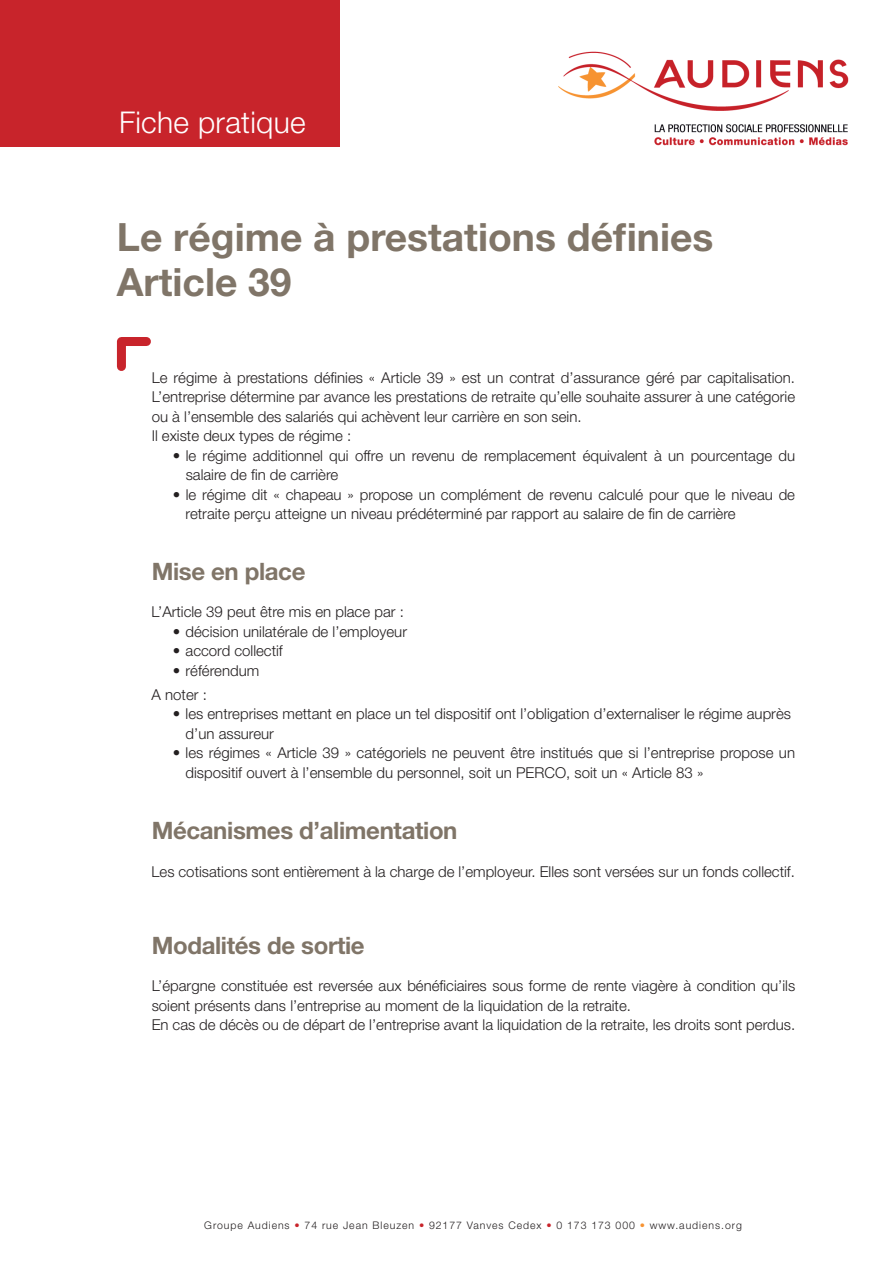
<style>
.page{position:relative;width:893px;height:1263px;background:#fff}
.page>*{position:absolute;margin:0;border:0;box-sizing:border-box;transform-origin:0 0}
.t1{font:700 39px/45px "Helvetica Neue";color:#807568}
.t2{font:300 30px "Helvetica Neue";letter-spacing:.01em;color:#fff}
.t3{font:700 24px "Helvetica Neue";letter-spacing:-.015em;color:#807568}
.t4{font:300 15px/19.5px "Helvetica Neue";color:#231f20}
.t5{font:300 10.5px "Helvetica Neue";letter-spacing:.09em;color:#231f20}
.s1{color:#c8242b}
.s2{color:#f79332}
</style>
<div class="page">
<div style="left:0;top:0;width:339px;height:147px;background:#c8242b"></div>
<svg style="left:116px;top:337px;width:35px;height:34px"></svg>
<img style="left:558px;top:51px;width:291px;height:95px">
<h2 class="t2" style="left:119px;top:104px;width:188px">Fiche pratique</h2>
<h1 class="t1" style="left:117px;top:214px;width:598px">Le régime à prestations définies<br>Article 39</h1>
<p class="t4" style="left:152px;top:367px;width:645px">Le régime à prestations définies « Article 39 » est un contrat d’assurance géré par capitalisation.<br>L’entreprise détermine par avance les prestations de retraite qu’elle souhaite assurer à une catégorie ou à l’ensemble des salariés qui achèvent leur carrière en son sein.<br>Il existe deux types de régime :</p>
<p class="t4" style="left:186px;top:445px;width:611px;text-indent:-13px">• le régime additionnel qui offre un revenu de remplacement équivalent à un pourcentage du salaire de fin de carrière</p>
<p class="t4" style="left:186px;top:484px;width:611px;text-indent:-13px">• le régime dit « chapeau » propose un complément de revenu calculé pour que le niveau de retraite perçu atteigne un niveau prédéterminé par rapport au salaire de fin de carrière</p>
<h3 class="t3" style="left:152px;top:556px;width:155px">Mise en place</h3>
<p class="t4" style="left:152px;top:602px;width:254px">L’Article 39 peut être mis en place par :</p>
<p class="t4" style="left:173px;top:621px;width:236px">• décision unilatérale de l’employeur</p>
<p class="t4" style="left:173px;top:641px;width:112px">• accord collectif</p>
<p class="t4" style="left:152px;top:658px;width:109px;line-height:23.7px;text-indent:21px">• référendum<br>A noter :</p>
<p class="t4" style="left:186px;top:704px;width:607px;text-indent:-13px">• les entreprises mettant en place un tel dispositif ont l’obligation d’externaliser le régime auprès d’un assureur</p>
<p class="t4" style="left:186px;top:743px;width:611px;text-indent:-13px">• les régimes « Article 39 » catégoriels ne peuvent être institués que si l’entreprise propose un dispositif ouvert à l’ensemble du personnel, soit un PERCO, soit un « Article 83 »</p>
<h3 class="t3" style="left:152px;top:816px;width:307px">Mécanismes d’alimentation</h3>
<p class="t4" style="left:152px;top:861px;width:645px">Les cotisations sont entièrement à la charge de l’employeur. Elles sont versées sur un fonds collectif.</p>
<h3 class="t3" style="left:152px;top:930px;width:214px">Modalités de sortie</h3>
<p class="t4" style="left:152px;top:976px;width:645px">L’épargne constituée est reversée aux bénéficiaires sous forme de rente viagère à condition qu’ils soient présents dans l’entreprise au moment de la liquidation de la retraite.<br>En cas de décès ou de départ de l’entreprise avant la liquidation de la retraite, les droits sont perdus.</p>
<p class="t5" style="left:204px;top:1218px;width:539px">Groupe Audiens <span class="s1">•</span> 74 rue Jean Bleuzen <span class="s1">•</span> 92177 Vanves Cedex <span class="s1">•</span> 0 173 173 000 <span class="s2">•</span> www.audiens.org</p>
</div>
